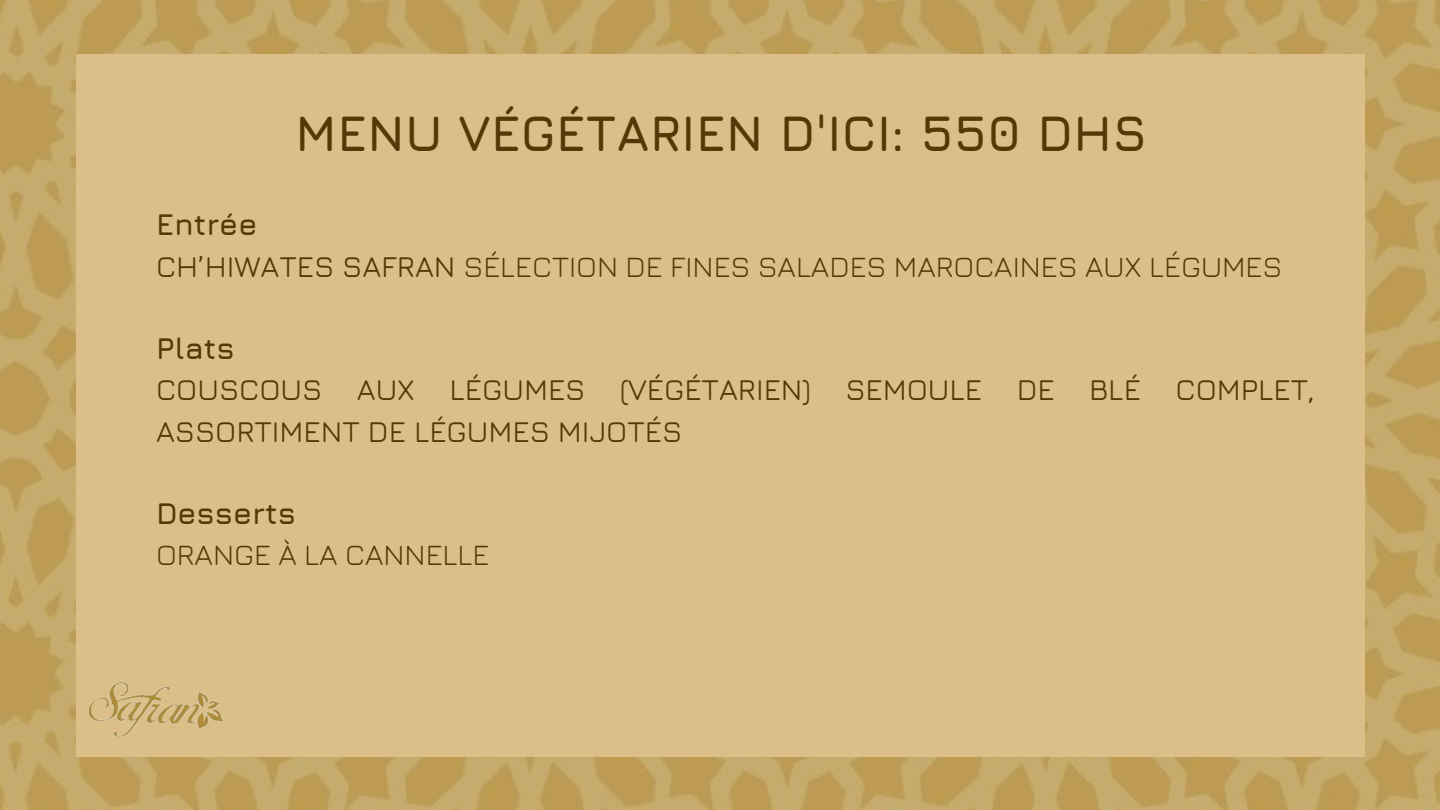
<style>
.page{position:relative;width:1440px;height:810px;background:#fff}
.page>*{position:absolute;margin:0;border:0;box-sizing:border-box;transform-origin:0 0}
.t1{font:700 50px "Jura";color:#523907}
.t2{font:30px/41.2px "Jura";color:#523907}
.t3{font:500 30px/41.2px "Jura";color:#523907}
.t4{font:700 30px "Jura";color:#523907}
.s1{font-weight:700}
.s2{font-weight:500}
</style>
<div class="page">
<img style="left:0;top:0;width:1440px;height:810px">
<div style="left:76px;top:54px;width:1288px;height:702px;background:#dcbe89"></div>
<img style="left:0;top:657px;width:312px;height:153px">
<h1 class="t1" style="left:295px;top:103px;width:853px">MENU VÉGÉTARIEN D'ICI: 550 DHS</h1>
<p class="t2" style="left:156px;top:204px;width:1128px"><span class="s1">Entrée<br></span><span class="s2">CH’HIWATES SAFRAN</span> SÉLECTION DE FINES SALADES MAROCAINES AUX LÉGUMES</p>
<p class="t4" style="left:156px;top:330px;width:80px">Plats</p>
<p class="t3" style="left:156px;top:369px;width:1160px">COUSCOUS AUX LÉGUMES (VÉGÉTARIEN) SEMOULE DE BLÉ COMPLET,<br>ASSORTIMENT DE LÉGUMES MIJOTÉS</p>
<p class="t4" style="left:156px;top:495px;width:142px">Desserts</p>
<p class="t2" style="left:156px;top:534px;width:335px">ORANGE À LA CANNELLE</p>
</div>
